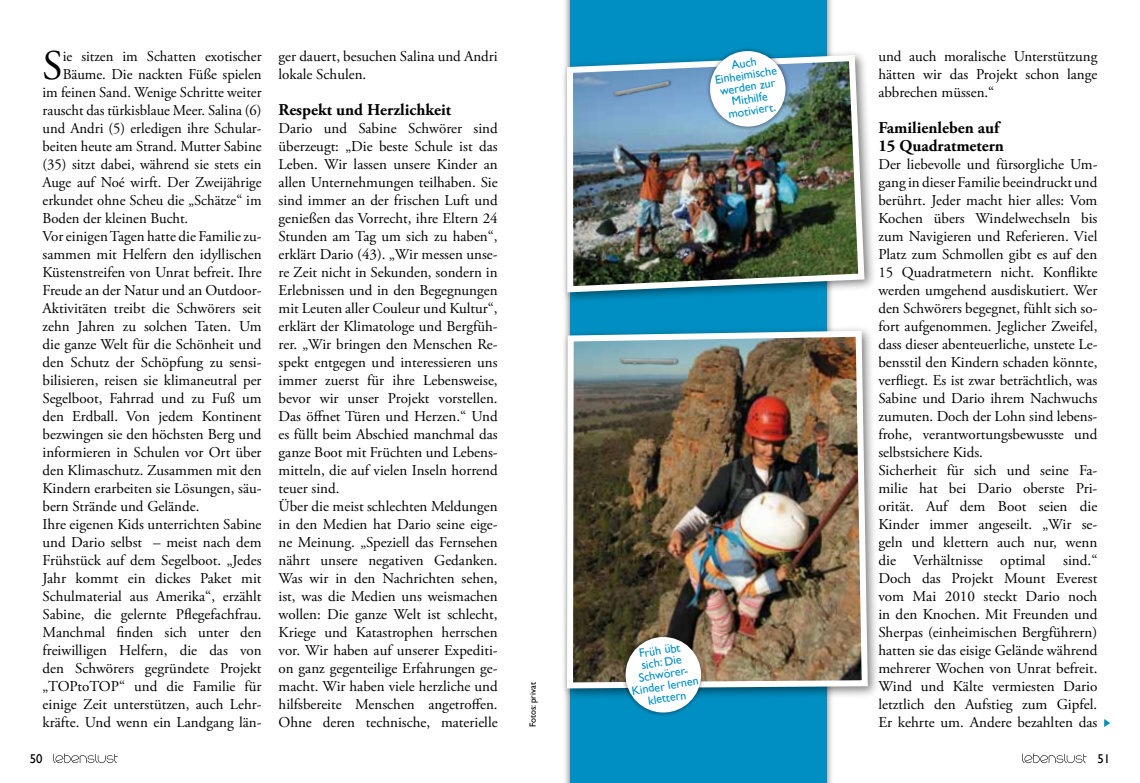
<style>
.page{position:relative;width:1140px;height:783px;background:#fff}
.page>*{position:absolute;margin:0;border:0;box-sizing:border-box;transform-origin:0 0}
.t1{font:42.15px "Adobe Garamond Pro";color:#000}
.t2{font:700 16.5px/18px "Adobe Garamond Pro";color:#000}
.t3{font:15px/18px "Adobe Garamond Pro";color:#000}
.t4{font:12.75px "Gill Sans";color:#000}
.t5{font:12px/12px "Gill Sans";color:#008fc2;text-align:center}
.t6{font:9px "Gill Sans";color:#000}
</style>
<div class="page">
<div style="left:570px;top:0;width:256px;height:782px;background:#008fc2"></div>
<svg style="left:53px;top:753px;width:65px;height:9px"></svg>
<svg style="left:1022px;top:753px;width:64px;height:9px"></svg>
<div style="left:560px;top:49px;width:316px;height:255px;background:#000;opacity:.5"></div>
<img style="left:564px;top:52px;width:303px;height:243px">
<div style="left:561px;top:325px;width:318px;height:375px;background:#000;opacity:.5"></div>
<img style="left:564px;top:327px;width:306px;height:364px">
<img style="left:612px;top:79px;width:60px;height:20px">
<img style="left:619px;top:356px;width:60px;height:10px">
<svg style="left:1104px;top:719px;width:6px;height:7px"></svg>
<div style="left:705px;top:47px;width:85px;height:84px;background:#000;opacity:.5"></div>
<div style="left:710px;top:51px;width:75px;height:75px;background:#fff;border-radius:50%"></div>
<div style="left:621px;top:632px;width:84px;height:85px;background:#000;opacity:.5"></div>
<div style="left:625px;top:636px;width:76px;height:76px;background:#fff;border-radius:50%"></div>
<h1 class="t1" style="left:43px;top:40px;width:22px">S</h1>
<p class="t3" style="left:63px;top:47px;width:200px">ie sitzen im Schatten exotischer</p>
<p class="t3" style="left:63px;top:65px;width:200px">Bäume. Die nackten Füße spielen</p>
<p class="t3" style="left:43px;top:83px;width:220px">im feinen Sand. Wenige Schritte weiter</p>
<p class="t3" style="left:43px;top:101px;width:220px">rauscht das türkisblaue Meer. Salina (6)</p>
<p class="t3" style="left:43px;top:119px;width:220px">und Andri (5) erledigen ihre Schular-</p>
<p class="t3" style="left:43px;top:137px;width:220px">beiten heute am Strand. Mutter Sabine</p>
<p class="t3" style="left:43px;top:155px;width:220px">(35) sitzt dabei, während sie stets ein</p>
<p class="t3" style="left:43px;top:173px;width:220px">Auge auf Noé wirft. Der Zweijährige</p>
<p class="t3" style="left:43px;top:191px;width:221px">erkundet ohne Scheu die „Schätze“ im</p>
<p class="t3" style="left:43px;top:209px;width:147px">Boden der kleinen Bucht.</p>
<p class="t3" style="left:43px;top:227px;width:220px">Vor einigen Tagen hatte die Familie zu-</p>
<p class="t3" style="left:43px;top:245px;width:220px">sammen mit Helfern den idyllischen</p>
<p class="t3" style="left:43px;top:263px;width:220px">Küstenstreifen von Unrat befreit. Ihre</p>
<p class="t3" style="left:43px;top:281px;width:220px">Freude an der Natur und an Outdoor-</p>
<p class="t3" style="left:43px;top:299px;width:220px">Aktivitäten treibt die Schwörers seit</p>
<p class="t3" style="left:43px;top:317px;width:220px">zehn Jahren zu solchen Taten. Um</p>
<p class="t3" style="left:43px;top:335px;width:220px">die ganze Welt für die Schönheit und</p>
<p class="t3" style="left:43px;top:353px;width:220px">den Schutz der Schöpfung zu sensi-</p>
<p class="t3" style="left:43px;top:371px;width:220px">bilisieren, reisen sie klimaneutral per</p>
<p class="t3" style="left:43px;top:389px;width:220px">Segelboot, Fahrrad und zu Fuß um</p>
<p class="t3" style="left:43px;top:407px;width:220px">den Erdball. Von jedem Kontinent</p>
<p class="t3" style="left:43px;top:425px;width:220px">bezwingen sie den höchsten Berg und</p>
<p class="t3" style="left:43px;top:443px;width:220px">informieren in Schulen vor Ort über</p>
<p class="t3" style="left:43px;top:461px;width:220px">den Klimaschutz. Zusammen mit den</p>
<p class="t3" style="left:43px;top:479px;width:220px">Kindern erarbeiten sie Lösungen, säu-</p>
<p class="t3" style="left:43px;top:497px;width:158px">bern Strände und Gelände.</p>
<p class="t3" style="left:43px;top:515px;width:220px">Ihre eigenen Kids unterrichten Sabine</p>
<p class="t3" style="left:43px;top:533px;width:220px">und Dario selbst – meist nach dem</p>
<p class="t3" style="left:43px;top:551px;width:220px">Frühstück auf dem Segelboot. „Jedes</p>
<p class="t3" style="left:43px;top:569px;width:220px">Jahr kommt ein dickes Paket mit</p>
<p class="t3" style="left:43px;top:587px;width:220px">Schulmaterial aus Amerika“, erzählt</p>
<p class="t3" style="left:43px;top:605px;width:220px">Sabine, die gelernte Pflegefachfrau.</p>
<p class="t3" style="left:43px;top:623px;width:220px">Manchmal finden sich unter den</p>
<p class="t3" style="left:43px;top:641px;width:220px">freiwilligen Helfern, die das von</p>
<p class="t3" style="left:43px;top:659px;width:220px">den Schwörers gegründete Projekt</p>
<p class="t3" style="left:43px;top:677px;width:220px">„TOPtoTOP“ und die Familie für</p>
<p class="t3" style="left:43px;top:695px;width:220px">einige Zeit unterstützen, auch Lehr-</p>
<p class="t3" style="left:43px;top:713px;width:220px">kräfte. Und wenn ein Landgang län-</p>
<p class="t3" style="left:278px;top:47px;width:220px">ger dauert, besuchen Salina und Andri lokale Schulen.</p>
<p class="t2" style="left:279px;top:101px;width:174px">Respekt und Herzlichkeit</p>
<p class="t3" style="left:279px;top:119px;width:221px">Dario und Sabine Schwörer sind überzeugt: „Die beste Schule ist das Leben. Wir lassen unsere Kinder an allen Unternehmungen teilhaben. Sie sind immer an der frischen Luft und genießen das Vorrecht, ihre Eltern 24<br>Stunden am Tag um sich zu haben“, erklärt Dario (43). „Wir messen unse&shy;re Zeit nicht in Sekunden, sondern in Erlebnissen und in den Begegnungen mit Leuten aller Couleur und Kultur“, erklärt der Klimatologe und Bergfüh&shy;rer. „Wir bringen den Menschen Re&shy;spekt entgegen und interessieren uns immer zuerst für ihre Lebensweise, bevor wir unser Projekt vorstellen.<br>Das öffnet Türen und Herzen.“ Und es füllt beim Abschied manchmal das ganze Boot mit Früchten und Lebens&shy;mitteln, die auf vielen Inseln horrend teuer sind.<br>Über die meist schlechten Meldungen in den Medien hat Dario seine eige&shy;ne Meinung. „Speziell das Fernsehen nährt unsere negativen Gedanken.<br>Was wir in den Nachrichten sehen, ist, was die Medien uns weismachen wollen: Die ganze Welt ist schlecht, Kriege und Katastrophen herrschen vor. Wir haben auf unserer Expediti&shy;on ganz gegenteilige Erfahrungen ge&shy;macht. Wir haben viele herzliche und hilfsbereite Menschen angetroffen.<br>Ohne deren technische, materielle</p>
<p class="t6" style="left:527px;top:726px;width:46px;rotate:-90deg">Fotos: privat</p>
<p class="t5" style="left:712px;top:62px;width:64px;rotate:-9deg">Auch<br>Einheimische werden zur<br>Mithilfe motiviert.</p>
<p class="t5" style="left:625px;top:649px;width:69px;rotate:-9deg">Früh übt<br>sich: Die<br>Schwörer-<br>Kinder lernen klettern</p>
<p class="t3" style="left:878px;top:47px;width:220px;text-align:justify">und auch moralische Unterstützung hätten wir das Projekt schon lange abbrechen müssen.“</p>
<p class="t2" style="left:878px;top:119px;width:127px">Familienleben auf<br>15 Quadratmetern</p>
<p class="t3" style="left:878px;top:155px;width:221px">Der liebevolle und fürsorgliche Um&shy;gang in dieser Familie beeindruckt und berührt. Jeder macht hier alles: Vom Kochen übers Windelwechseln bis zum Navigieren und Referieren. Viel Platz zum Schmollen gibt es auf den 15 Quadratmetern nicht. Konflikte werden umgehend ausdiskutiert. Wer den Schwörers begegnet, fühlt sich so&shy;fort aufgenommen. Jeglicher Zweifel, dass dieser abenteuerliche, unstete Le&shy;bensstil den Kindern schaden könnte, verfliegt. Es ist zwar beträchtlich, was Sabine und Dario ihrem Nachwuchs zumuten. Doch der Lohn sind lebens&shy;frohe, verantwortungsbewusste und selbstsichere Kids.<br>Sicherheit für sich und seine Fa&shy;milie hat bei Dario oberste Pri&shy;orität. Auf dem Boot seien die Kinder immer angeseilt. „Wir se&shy;geln und klettern auch nur, wenn die Verhältnisse optimal sind.“ Doch das Projekt Mount Everest vom Mai 2010 steckt Dario noch in den Knochen. Mit Freunden und Sherpas (einheimischen Bergführern) hatten sie das eisige Gelände während mehrerer Wochen von Unrat befreit.<br>Wind und Kälte vermiesten Dario letztlich den Aufstieg zum Gipfel.<br>Er kehrte um. Andere bezahlten das</p>
<p class="t4" style="left:30px;top:751px;width:14px">50</p>
<p class="t4" style="left:1097px;top:751px;width:14px">51</p>
</div>
